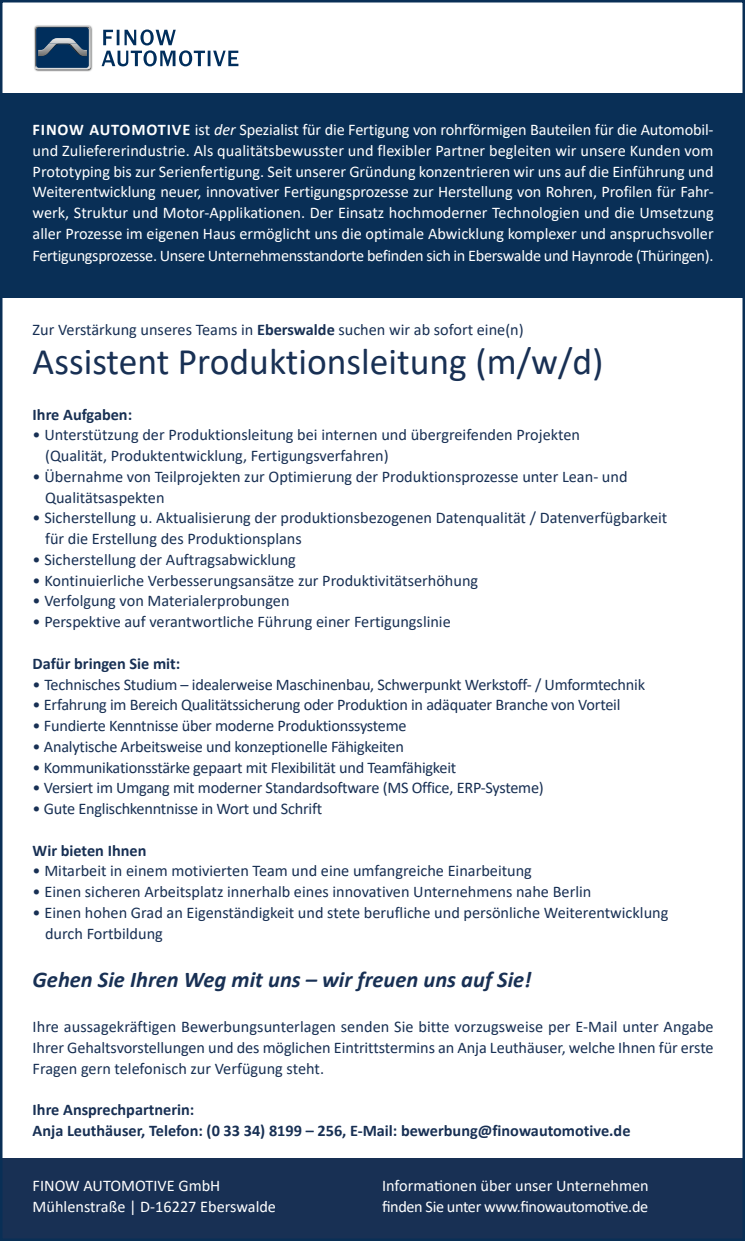
<style>
.page{position:relative;width:745px;height:1241px;background:#fff}
.page>*{position:absolute;margin:0;border:0;box-sizing:border-box;transform-origin:0 0}
.t1{font:37.5px "Calibri";color:#183054}
.t2{font:italic 700 22.5px "Calibri";color:#183054}
.t3{font:16.25px/20.8px "Calibri";color:#183054}
.t4{font:16.25px/20.9px "Calibri";letter-spacing:-.02em;color:#fff;text-align:justify}
.t5{font:700 16.25px/20.8px "Calibri";color:#183054}
.t6{font:16.25px/20.9px "Calibri";color:#fff}
.s1{font-weight:700}
.s2{font-style:italic}
</style>
<div class="page">
<div style="left:0;top:32px;width:744px;height:266px;background:#092f56"></div>
<div style="left:1px;top:0;width:743px;height:92px;background:#fff"></div>
<img style="left:35px;top:25px;width:58px;height:47px">
<img style="left:35px;top:25px;width:55px;height:1px">
<img style="left:34px;top:26px;width:56px;height:44px">
<img style="left:36px;top:27px;width:55px;height:41px">
<img style="left:49px;top:38px;width:28px;height:5px">
<img style="left:38px;top:43px;width:49px;height:13px">
<svg style="left:101px;top:29px;width:138px;height:37px"></svg>
<div style="left:0;top:1158px;width:744px;height:82px;background:#183054"></div>
<p class="t4" style="left:33px;top:119px;width:682px"><span class="s1">FINOW AUTOMOTIVE</span> ist <span class="s2">der</span> Spezialist für die Fertigung von rohrförmigen Bauteilen für die Automobil&shy;und Zuliefererindustrie. Als qualitätsbewusster und flexibler Partner begleiten wir unsere Kunden vom Prototyping bis zur Serienfertigung. Seit unserer Gründung konzentrieren wir uns auf die Einführung und Weiterentwicklung neuer, innovativer Fertigungsprozesse zur Herstellung von Rohren, Profilen für Fahr&shy;werk, Struktur und Motor-Applikationen. Der Einsatz hochmoderner Technologien und die Umsetzung aller Prozesse im eigenen Haus ermöglicht uns die optimale Abwicklung komplexer und anspruchsvoller Fertigungsprozesse. Unsere Unternehmensstandorte befinden sich in Eberswalde und Haynrode (Thüringen).</p>
<p class="t3" style="left:33px;top:319px;width:492px">Zur Verstärkung unseres Teams in <span class="s1">Eberswalde</span> suchen wir ab sofort eine(n)</p>
<h1 class="t1" style="left:33px;top:335px;width:572px">Assistent Produktionsleitung (m/w/d)</h1>
<p class="t5" style="left:33px;top:403px;width:101px">Ihre Aufgaben:</p>
<p class="t3" style="left:45px;top:424px;width:536px;text-indent:-12px">• Unterstützung der Produktionsleitung bei internen und übergreifenden Projekten (Qualität, Produktentwicklung, Fertigungsverfahren)</p>
<p class="t3" style="left:45px;top:465px;width:583px;text-indent:-12px">• Übernahme von Teilprojekten zur Optimierung der Produktionsprozesse unter Lean- und<br>Qualitätsaspekten</p>
<p class="t3" style="left:45px;top:507px;width:623px;text-indent:-12px">• Sicherstellung u. Aktualisierung der produktionsbezogenen Datenqualität / Datenverfügbarkeit für die Erstellung des Produktionsplans</p>
<p class="t3" style="left:33px;top:548px;width:264px">• Sicherstellung der Auftragsabwicklung</p>
<p class="t3" style="left:33px;top:569px;width:447px">• Kontinuierliche Verbesserungsansätze zur Produktivitätserhöhung</p>
<p class="t3" style="left:33px;top:590px;width:258px">• Verfolgung von Materialerprobungen</p>
<p class="t3" style="left:33px;top:611px;width:419px">• Perspektive auf verantwortliche Führung einer Fertigungslinie</p>
<p class="t5" style="left:33px;top:652px;width:149px">Dafür bringen Sie mit:</p>
<p class="t3" style="left:33px;top:673px;width:613px">• Technisches Studium – idealerweise Maschinenbau, Schwerpunkt Werkstoff- / Umformtechnik</p>
<p class="t3" style="left:33px;top:694px;width:589px">• Erfahrung im Bereich Qualitätssicherung oder Produktion in adäquater Branche von Vorteil</p>
<p class="t3" style="left:33px;top:714px;width:375px">• Fundierte Kenntnisse über moderne Produktionssysteme</p>
<p class="t3" style="left:33px;top:735px;width:372px">• Analytische Arbeitsweise und konzeptionelle Fähigkeiten</p>
<p class="t3" style="left:33px;top:756px;width:425px">• Kommunikationsstärke gepaart mit Flexibilität und Teamfähigkeit</p>
<p class="t3" style="left:33px;top:777px;width:512px">• Versiert im Umgang mit moderner Standardsoftware (MS Office, ERP-Systeme)</p>
<p class="t3" style="left:33px;top:797px;width:291px">• Gute Englischkenntnisse in Wort und Schrift</p>
<p class="t5" style="left:33px;top:839px;width:115px">Wir bieten Ihnen</p>
<p class="t3" style="left:33px;top:860px;width:500px">• Mitarbeit in einem motivierten Team und eine umfangreiche Einarbeitung</p>
<p class="t3" style="left:33px;top:880px;width:560px">• Einen sicheren Arbeitsplatz innerhalb eines innovativen Unternehmens nahe Berlin</p>
<p class="t3" style="left:45px;top:901px;width:624px;text-indent:-12px">• Einen hohen Grad an Eigenständigkeit und stete berufliche und persönliche Weiterentwicklung durch Fortbildung</p>
<h2 class="t2" style="left:33px;top:963px;width:500px">Gehen Sie Ihren Weg mit uns – wir freuen uns auf Sie!</h2>
<p class="t3" style="left:33px;top:1016px;width:682px;text-align:justify">Ihre aussagekräftigen Bewerbungsunterlagen senden Sie bitte vorzugsweise per E-Mail unter Angabe Ihrer Gehaltsvorstellungen und des möglichen Eintrittstermins an Anja Leuthäuser, welche Ihnen für erste Fragen gern telefonisch zur Verfügung steht.</p>
<p class="t5" style="left:33px;top:1099px;width:599px">Ihre Ansprechpartnerin:<br>Anja Leuthäuser, Telefon: (0 33 34) 8199 – 256, E-Mail: bewerbung@finowautomotive.de</p>
<p class="t6" style="left:33px;top:1174px;width:245px">FINOW AUTOMOTIVE GmbH<br>Mühlenstraße | D-16227 Eberswalde</p>
<p class="t4" style="left:382px;top:1174px;width:268px">Informationen über unser Unternehmen finden Sie unter www.finowautomotive.de</p>
</div>
